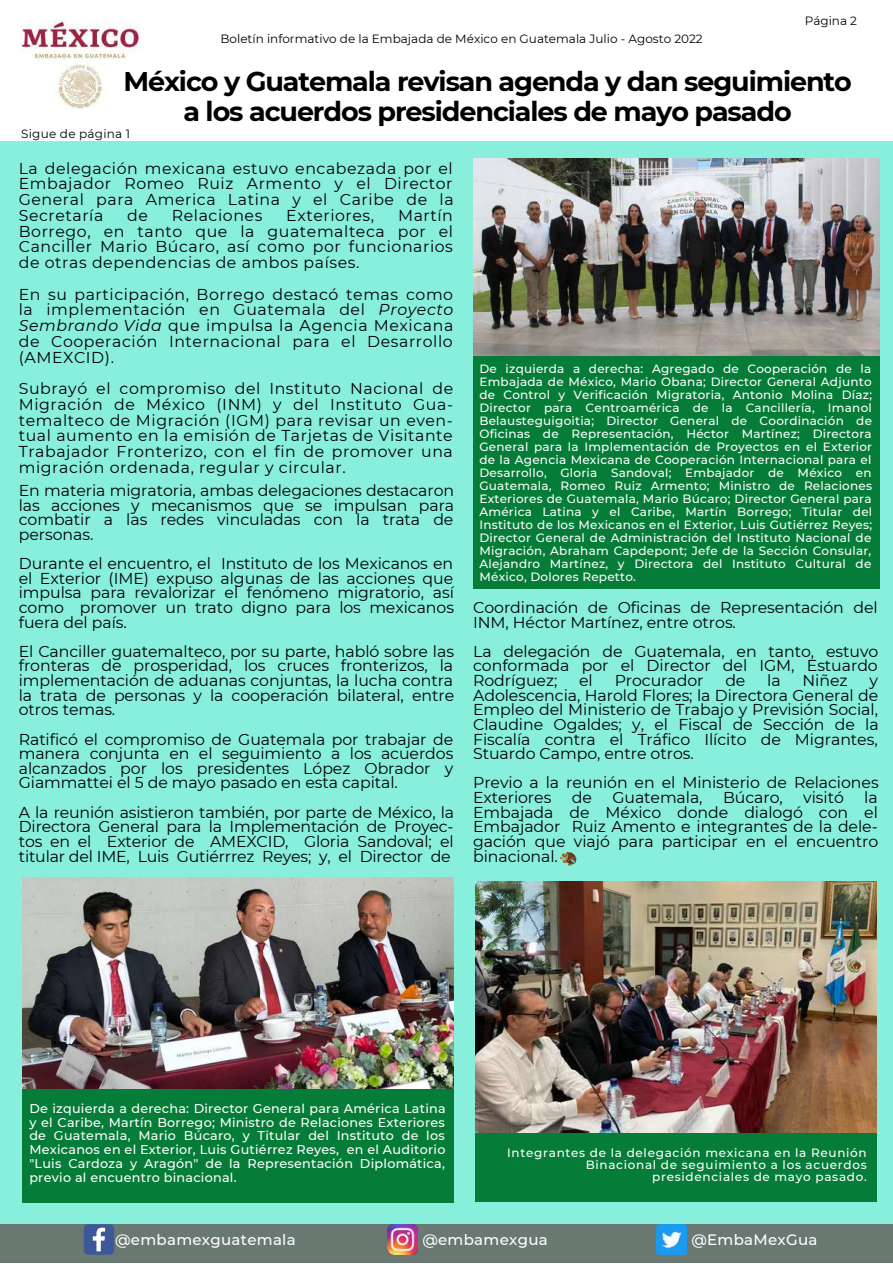
<style>
.page{position:relative;width:893px;height:1264px;background:#fff}
.page>*{position:absolute;margin:0;border:0;box-sizing:border-box;transform-origin:0 0}
.t1{font:700 27px/30.3px "Montserrat";letter-spacing:-.04em;color:#000;text-align:center}
.t2{font:15.75px/14.5px "Montserrat";letter-spacing:-.005em;color:#000;text-align:justify}
.t3{font:15.75px "Montserrat";letter-spacing:.035em;color:#000}
.t4{font:500 15px "Montserrat";letter-spacing:.02em;color:#fff}
.t5{font:500 12.75px/13.8px "Montserrat";letter-spacing:.02em;color:#fff;text-align:justify}
.t6{font:500 12px/13px "Montserrat";letter-spacing:.06em;color:#fff;text-align:right}
.t7{font:12px "Montserrat";color:#000}
.t8{font:12px "Montserrat";letter-spacing:.02em;color:#000}
.s1{font-style:italic}
</style>
<div class="page">
<div style="left:0;top:121px;width:892px;height:1102px;background:#88efdd"></div>
<div style="left:0;top:1224px;width:892px;height:38px;background:#697972"></div>
<svg style="left:84px;top:1224px;width:30px;height:30px"></svg>
<img style="left:387px;top:1224px;width:30px;height:30px">
<img style="left:656px;top:1224px;width:30px;height:30px">
<div style="left:0;top:0;width:892px;height:140px;background:#fff"></div>
<img style="left:21px;top:20px;width:124px;height:89px">
<img style="left:22px;top:877px;width:432px;height:211px">
<svg style="left:561px;top:852px;width:15px;height:13px"></svg>
<div style="left:22px;top:1088px;width:432px;height:114px;background:#057d38"></div>
<img style="left:475px;top:881px;width:401px;height:252px">
<div style="left:475px;top:1133px;width:401px;height:68px;background:#057d38"></div>
<div style="left:473px;top:355px;width:406px;height:234px;background:#057d38"></div>
<img style="left:473px;top:159px;width:406px;height:196px">
<p class="t7" style="left:220px;top:31px;width:483px">Boletín informativo de la Embajada de México en Guatemala Julio - Agosto 2022</p>
<p class="t7" style="left:804px;top:13px;width:54px">Página 2</p>
<h1 class="t1" style="left:123px;top:66px;width:730px">México y Guatemala revisan agenda y dan seguimiento a los acuerdos presidenciales de mayo pasado</h1>
<p class="t2" style="left:19px;top:160px;width:436px;line-height:15.8px">La delegación mexicana estuvo encabezada por el Embajador Romeo Ruiz Armento y el Director General para America Latina y el Caribe de la Secretaría</p>
<p class="t8" style="left:21px;top:126px;width:110px">Sigue de página 1</p>
<p class="t2" style="left:127px;top:208px;width:22px">de</p>
<p class="t3" style="left:172px;top:206px;width:92px">Relaciones</p>
<p class="t3" style="left:286px;top:206px;width:89px">Exteriores,</p>
<p class="t2" style="left:19px;top:207px;width:436px;line-height:15.8px;text-indent:379px">Martín Borrego, en tanto que la guatemalteca por el Canciller Mario Búcaro, así como por funcionarios de otras dependencias de ambos países.</p>
<p class="t2" style="left:19px;top:286px;width:436px;line-height:15.8px">En su participación, Borrego destacó temas como la implementación en Guatemala del <span class="s1">Proyecto Sembrando Vida</span> que impulsa la Agencia Mexicana de Cooperación Internacional para el Desarrollo (AMEXCID).</p>
<p class="t2" style="left:19px;top:380px;width:436px;line-height:15.8px">Subrayó el compromiso del Instituto Nacional de Migración de México (INM) y del Instituto Gua&shy;temalteco de Migración (IGM) para revisar un even&shy;tual aumento en la emisión de Tarjetas de Visitante Trabajador Fronterizo, con el fin de promover una migración ordenada, regular y circular.</p>
<p class="t2" style="left:19px;top:483px;width:437px">En materia migratoria, ambas delegaciones destacaron las acciones y mecanismos que se impulsan para combatir a las redes vinculadas con la trata de personas.</p>
<p class="t2" style="left:19px;top:556px;width:437px">Durante el encuentro, el Instituto de los Mexicanos en el Exterior (IME) expuso algunas de las acciones que impulsa para revalorizar el fenómeno migratorio, así como promover un trato digno para los mexicanos fuera del país.</p>
<p class="t2" style="left:19px;top:644px;width:437px">El Canciller guatemalteco, por su parte, habló sobre las fronteras de prosperidad, los cruces fronterizos, la implementación de aduanas conjuntas, la lucha contra la trata de personas y la cooperación bilateral, entre otros temas.</p>
<p class="t2" style="left:19px;top:731px;width:436px">Ratificó el compromiso de Guatemala por trabajar de manera conjunta en el seguimiento a los acuerdos alcanzados por los presidentes López Obrador y Giammattei el 5 de mayo pasado en esta capital.</p>
<p class="t2" style="left:19px;top:804px;width:437px">A la reunión asistieron también, por parte de México, la Directora General para la Implementación de Proyec&shy;tos en el Exterior de AMEXCID, Gloria Sandoval; el titular del IME, Luis Gutiérrrez Reyes; y, el Director de</p>
<p class="t6" style="left:479px;top:362px;width:394px;text-align:justify">De izquierda a derecha: Agregado de Cooperación de la Embajada de México, Mario Obana; Director General Adjunto de Control y Verificación Migratoria, Antonio Molina Díaz; Director para Centroamérica de la Cancillería, Imanol Belausteguigoitia; Director General de Coordinación de Oficinas de Representación, Héctor Martínez; Directora General para la Implementación de Proyectos en el Exterior de la Agencia Mexicana de Cooperación Internacional para el Desarrollo, Gloria Sandoval; Embajador de México en Guatemala, Romeo Ruiz Armento; Ministro de Relaciones Exteriores de Guatemala, Mario Búcaro; Director General para América Latina y el Caribe, Martín Borrego; Titular del Instituto de los Mexicanos en el Exterior, Luis Gutiérrez Reyes; Director General de Administración del Instituto Nacional de Migración, Abraham Capdepont; Jefe de la Sección Consular, Alejandro Martínez, y Directora del Instituto Cultural de México, Dolores Repetto.</p>
<p class="t2" style="left:473px;top:600px;width:406px">Coordinación de Oficinas de Representación del<br>INM, Héctor Martínez, entre otros.</p>
<p class="t2" style="left:473px;top:644px;width:407px">La delegación de Guatemala, en tanto, estuvo conformada por el Director del IGM, Estuardo Rodríguez;</p>
<p class="t2" style="left:579px;top:673px;width:15px">el</p>
<p class="t2" style="left:614px;top:673px;width:90px">Procurador</p>
<p class="t2" style="left:725px;top:673px;width:22px">de</p>
<p class="t2" style="left:767px;top:673px;width:15px">la</p>
<p class="t2" style="left:802px;top:673px;width:46px">Niñez</p>
<p class="t2" style="left:473px;top:673px;width:407px;text-indent:396px">y Adolescencia, Harold Flores; la Directora General de Empleo del Ministerio de Trabajo y Previsión Social, Claudine Ogaldes; y, el Fiscal de Sección de la Fiscalía contra el Tráfico Ilícito de Migrantes, Stuardo Campo, entre otros.</p>
<p class="t2" style="left:473px;top:775px;width:407px">Previo a la reunión en el Ministerio de Relaciones<br>Exteriores</p>
<p class="t2" style="left:473px;top:790px;width:406px;text-indent:391px">la Embajada de México donde dialogó con el Embajador Ruiz Amento e integrantes de la dele&shy;gación que viajó para participar en el encuentro binacional.</p>
<p class="t2" style="left:571px;top:790px;width:22px">de</p>
<p class="t2" style="left:612px;top:790px;width:92px">Guatemala,</p>
<p class="t2" style="left:723px;top:790px;width:61px">Búcaro,</p>
<p class="t2" style="left:803px;top:790px;width:42px">visitó</p>
<p class="t5" style="left:29px;top:1101px;width:418px">De izquierda a derecha: Director General para América Latina y el Caribe, Martín Borrego; Ministro de Relaciones Exteriores de Guatemala, Mario Búcaro, y Titular del Instituto de los Mexicanos en el Exterior, Luis Gutiérrez Reyes, en el Auditorio "Luis Cardoza y Aragón" de la Representación Diplomática, previo al encuentro binacional.</p>
<p class="t6" style="left:507px;top:1146px;width:361px;line-height:12px">Integrantes de la delegación mexicana en la Reunión<br>Binacional de seguimiento a los acuerdos presidenciales de mayo pasado.</p>
<p class="t4" style="left:115px;top:1230px;width:182px">@embamexguatemala</p>
<p class="t4" style="left:691px;top:1230px;width:127px">@EmbaMexGua</p>
<p class="t4" style="left:422px;top:1230px;width:127px">@embamexgua</p>
</div>
